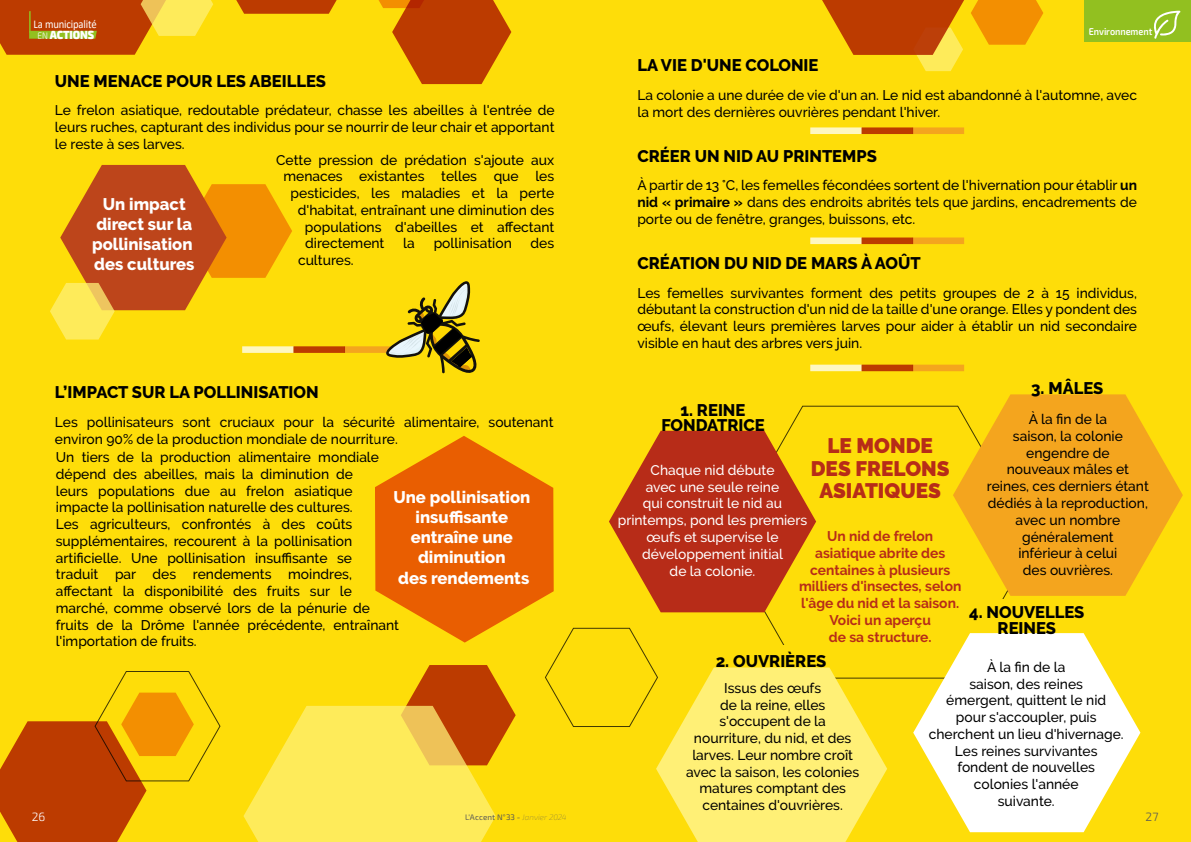
<style>
.page{position:relative;width:1191px;height:842px;background:#fedd09}
.page>*{position:absolute;margin:0;border:0;box-sizing:border-box;transform-origin:0 0}
.t1{font:900 21px/22.4px "Raleway";color:#b72c18;text-align:center}
.t2{font:800 16.8px/15.4px "Raleway";color:#000;text-align:center}
.t3{font:800 16.8px/20.1px "Raleway";color:#fff;text-align:center}
.t4{font:500 14px/16.8px "Raleway";color:#000}
.t5{font:500 14px/16.8px "Raleway";color:#fff;text-align:center}
.t6{font:700 14px/16.8px "Raleway";color:#b72c18;text-align:center}
.t7{font:300 12px "Exo 2";color:#fff}
.t8{font:300 12px "Exo 2";color:#575756}
.t9{font:11.8px "Calibri";letter-spacing:-.015em;color:#fff;scale:.9 1}
.t10{font:900 11.8px "Exo 2";letter-spacing:-.01em;color:#fff;scale:.89 1}
.t11{font:600 10px "Exo 2";letter-spacing:-.005em;color:#fff;scale:.9 1}
.t12{font:8px "Exo 2";letter-spacing:.015em;color:#575756}
.s1{font-weight:300;font-size:9.4px}
.s2{font-weight:700}
.s3{font-weight:100;font-style:italic}
</style>
<div class="page">
<div style="left:912px;top:127px;width:52px;height:7px;background:#f4a51e"></div>
<div style="left:810px;top:127px;width:52px;height:7px;background:#fef7c1"></div>
<div style="left:861px;top:127px;width:52px;height:7px;background:#bc3b00"></div>
<div style="left:912px;top:237px;width:52px;height:7px;background:#f4a51e"></div>
<div style="left:810px;top:237px;width:52px;height:7px;background:#fef7c1"></div>
<div style="left:861px;top:237px;width:52px;height:7px;background:#bc3b00"></div>
<div style="left:912px;top:365px;width:52px;height:6px;background:#f4a51e"></div>
<div style="left:810px;top:365px;width:52px;height:6px;background:#fef7c1"></div>
<div style="left:861px;top:365px;width:52px;height:6px;background:#bc3b00"></div>
<svg style="left:822px;top:0;width:221px;height:71px"></svg>
<svg style="left:816px;top:667px;width:71px;height:175px;fill:#fff076"></svg>
<svg style="left:913px;top:633px;width:227px;height:199px;fill:#fff"></svg>
<svg style="left:953px;top:394px;width:229px;height:202px;fill:#f4a51e"></svg>
<div style="left:344px;top:346px;width:52px;height:7px;background:#f4a51e"></div>
<div style="left:242px;top:346px;width:52px;height:7px;background:#fef7c1"></div>
<div style="left:293px;top:346px;width:52px;height:7px;background:#bc3b00"></div>
<svg style="left:0;top:671px;width:220px;height:171px"></svg>
<svg style="left:243px;top:431px;width:573px;height:411px"></svg>
<svg style="left:50px;top:165px;width:242px;height:174px"></svg>
<svg style="left:383px;top:281px;width:97px;height:93px"></svg>
<div style="left:1084px;top:0;width:107px;height:42px;background:#92c020"></div>
<svg style="left:1153px;top:11px;width:27px;height:28px"></svg>
<svg style="left:0;top:0;width:511px;height:84px"></svg>
<p class="t9" style="left:33px;top:16px;width:72px">La municipalité</p>
<p class="t10" style="left:37px;top:27px;width:65px"><span class="s1">EN</span> ACTIONS</p>
<p class="t2" style="left:55px;top:73px;width:272px">UNE MENACE POUR LES ABEILLES</p>
<p class="t4" style="left:55px;top:102px;width:501px;text-align:justify">Le frelon asiatique, redoutable prédateur, chasse les abeilles à l'entrée de leurs ruches, capturant des individus pour se nourrir de leur chair et apportant le reste à ses larves.</p>
<p class="t3" style="left:92px;top:194px;width:104px">Un impact direct sur la pollinisation des cultures</p>
<p class="t4" style="left:276px;top:151px;width:279px">Cette pression de prédation s'ajoute aux</p>
<p class="t4" style="left:283px;top:168px;width:272px">menaces existantes telles que les</p>
<p class="t4" style="left:291px;top:185px;width:265px">pesticides, les maladies et la perte</p>
<p class="t4" style="left:298px;top:201px;width:258px">d'habitat, entraînant une diminution des</p>
<p class="t4" style="left:305px;top:218px;width:251px">populations d'abeilles et affectant</p>
<p class="t4" style="left:305px;top:235px;width:81px">directement</p>
<p class="t4" style="left:403px;top:235px;width:13px">la</p>
<p class="t4" style="left:434px;top:235px;width:80px">pollinisation</p>
<p class="t4" style="left:530px;top:235px;width:25px">des</p>
<p class="t4" style="left:298px;top:252px;width:57px">cultures.</p>
<p class="t2" style="left:55px;top:385px;width:265px">L’IMPACT SUR LA POLLINISATION</p>
<p class="t4" style="left:55px;top:413px;width:500px">Les pollinisateurs sont cruciaux pour la sécurité alimentaire, soutenant environ 90% de la production mondiale de nourriture.</p>
<p class="t4" style="left:56px;top:449px;width:345px">Un tiers de la production alimentaire mondiale dépend des abeilles, mais la diminution de<br>leurs populations due au frelon asiatique impacte la pollinisation naturelle des cultures.<br>Les agriculteurs, confrontés à des coûts supplémentaires, recourent à la pollinisation artificielle. Une pollinisation insuffisante se<br>traduit par des rendements moindres, affectant la disponibilité des fruits sur le marché, comme observé lors de la pénurie de fruits de la Drôme l'année précédente, entraînant l'importation de fruits.</p>
<p class="t3" style="left:393px;top:487px;width:138px">Une pollinisation insuffisante entraîne une diminution<br>des rendements</p>
<p class="t11" style="left:1088px;top:26px;width:72px">Environnement</p>
<p class="t2" style="left:637px;top:58px;width:183px">LA VIE D'UNE COLONIE</p>
<p class="t4" style="left:637px;top:86px;width:501px">La colonie a une durée de vie d'un an. Le nid est abandonné à l'automne, avec la mort des dernières ouvrières pendant l'hiver.</p>
<p class="t2" style="left:637px;top:148px;width:241px">CRÉER UN NID AU PRINTEMPS</p>
<p class="t4" style="left:637px;top:177px;width:501px;text-align:justify">À partir de 13 °C, les femelles fécondées sortent de l'hivernation pour établir <span class="s2">un nid « primaire »</span> dans des endroits abrités tels que jardins, encadrements de porte ou de fenêtre, granges, buissons, etc.</p>
<p class="t2" style="left:637px;top:256px;width:285px">CRÉATION DU NID DE MARS À AOÛT</p>
<p class="t4" style="left:637px;top:284px;width:501px;text-align:justify">Les femelles survivantes forment des petits groupes de 2 à 15 individus, débutant la construction d'un nid de la taille d'une orange. Elles y pondent des œufs, élevant leurs premières larves pour aider à établir un nid secondaire visible en haut des arbres vers juin.</p>
<p class="t2" style="left:661px;top:402px;width:105px">1. REINE<br>FONDATRICE</p>
<h1 class="t1" style="left:811px;top:435px;width:140px">LE MONDE<br>DES FRELONS<br>ASIATIQUES</h1>
<p class="t5" style="left:618px;top:462px;width:191px">Chaque nid débute<br>avec une seule reine<br>qui construit le nid au printemps, pond les premiers œufs et supervise le développement initial<br>de la colonie.</p>
<p class="t6" style="left:799px;top:528px;width:164px">Un nid de frelon asiatique abrite des centaines à plusieurs milliers d'insectes, selon l'âge du nid et la saison.<br>Voici un aperçu<br>de sa structure.</p>
<p class="t2" style="left:1031px;top:380px;width:74px">3. MÂLES</p>
<p class="t4" style="left:987px;top:411px;width:163px;text-align:center">À la fin de la<br>saison, la colonie engendre de<br>nouveaux mâles et reines, ces derniers étant dédiés à la reproduction, avec un nombre généralement<br>inférieur à celui<br>des ouvrières.</p>
<p class="t2" style="left:969px;top:605px;width:117px">4. NOUVELLES<br>REINES</p>
<p class="t2" style="left:715px;top:654px;width:112px">2. OUVRIÈRES</p>
<p class="t4" style="left:929px;top:658px;width:196px;text-align:center">À la fin de la<br>saison, des reines<br>émergent, quittent le nid<br>pour s'accoupler, puis cherchent un lieu d'hivernage.<br>Les reines survivantes fondent de nouvelles colonies l'année<br>suivante.</p>
<p class="t4" style="left:686px;top:679px;width:174px;text-align:center">Issus des œufs<br>de la reine, elles s'occupent de la nourriture, du nid, et des larves. Leur nombre croît avec la saison, les colonies matures comptant des centaines d'ouvrières.</p>
<p class="t7" style="left:32px;top:810px;width:15px">26</p>
<p class="t8" style="left:1145px;top:810px;width:14px">27</p>
<p class="t12" style="left:465px;top:812px;width:103px">L'Accent N°33 - <span class="s3">Janvier 2024</span></p>
</div>
